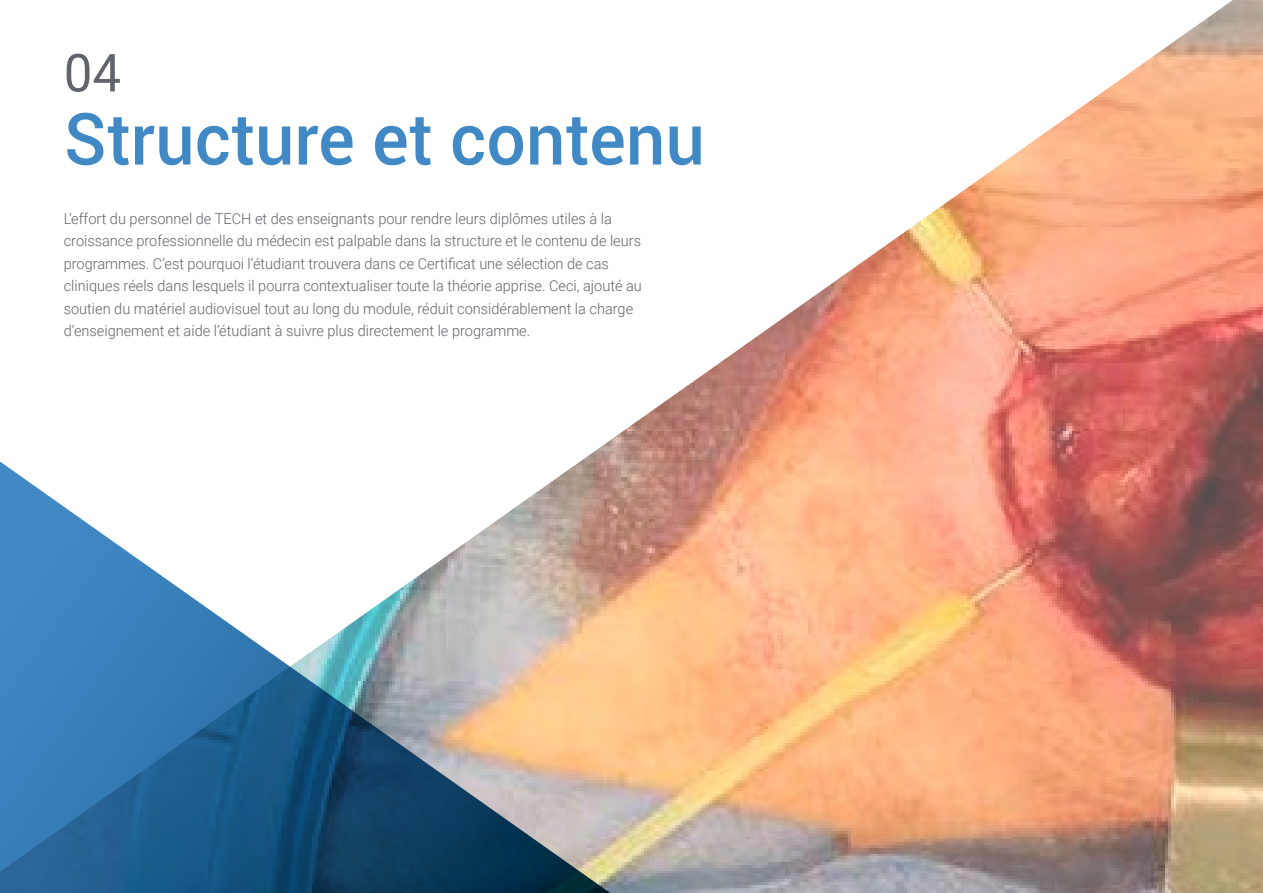
<style>
.page{position:relative;width:1263px;height:893px;background:#fff}
.page>*{position:absolute;margin:0;border:0;box-sizing:border-box;transform-origin:0 0}
.t1{font:500 72px "Roboto";color:#4089c5}
.t2{font:52.5px "Roboto";color:#61646a}
.t3{font:300 15px/22.5px "Roboto";color:#61646a}
</style>
<div class="page">
<img style="left:602px;top:0;width:661px;height:893px">
<svg style="left:0;top:446px;width:640px;height:447px"></svg>
<h2 class="t2" style="left:64px;top:36px;width:59px">04</h2>
<h1 class="t1" style="left:64px;top:88px;width:643px">Structure et contenu</h1>
<p class="t3" style="left:64px;top:207px;width:580px">L’effort du personnel de TECH et des enseignants pour rendre leurs diplômes utiles à la croissance professionnelle du médecin est palpable dans la structure et le contenu de leurs programmes. C’est pourquoi l’étudiant trouvera dans ce Certificat une sélection de cas cliniques réels dans lesquels il pourra contextualiser toute la théorie apprise. Ceci, ajouté au soutien du matériel audiovisuel tout au long du module, réduit considérablement la charge d’enseignement et aide l’étudiant à suivre plus directement le programme.</p>
</div>
